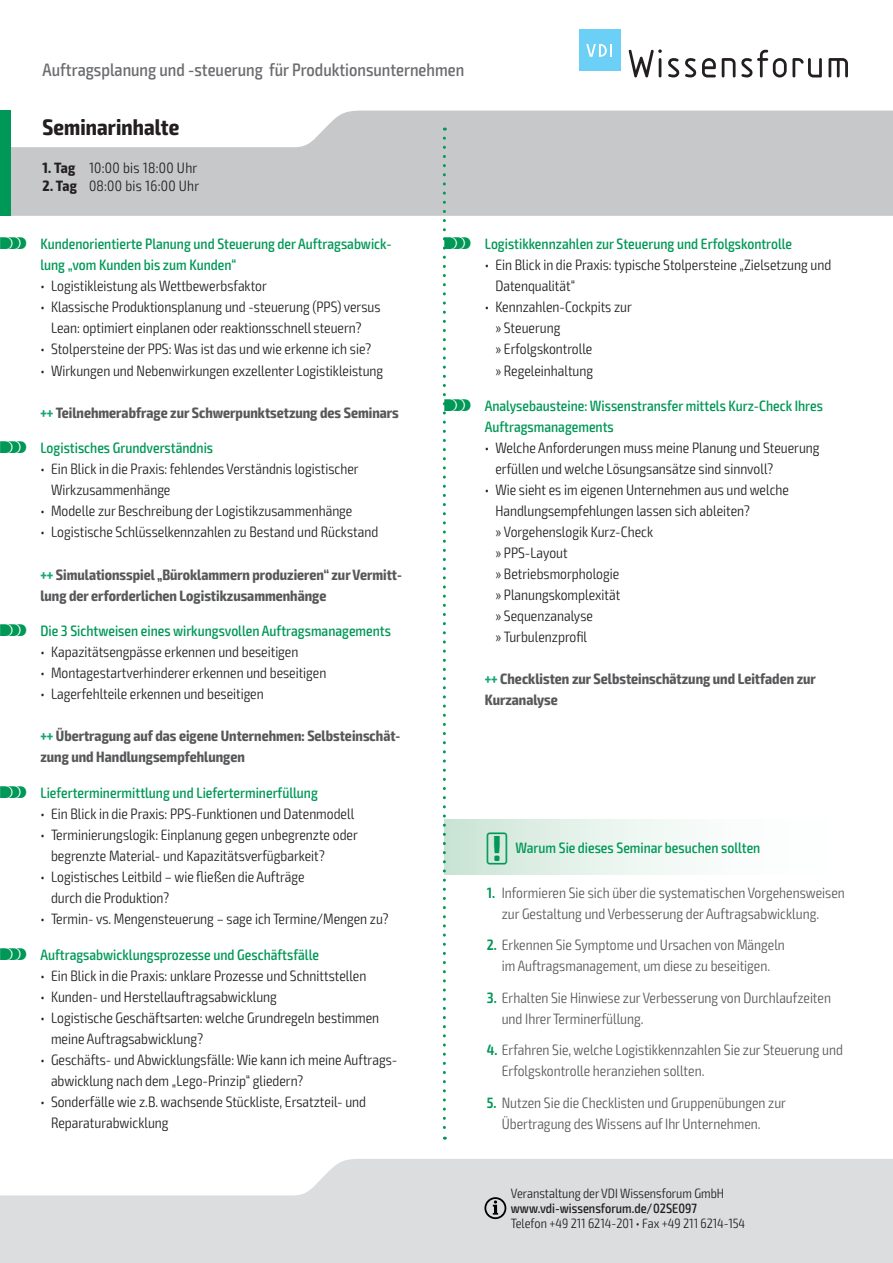
<style>
.page{position:relative;width:893px;height:1263px;background:#fff}
.page>*{position:absolute;margin:0;border:0;box-sizing:border-box;transform-origin:0 0}
.t1{font:700 condensed 22.5px "Exo 2";letter-spacing:.005em;color:#231f20}
.t2{font:500 condensed 18px "Exo 2";color:#6c6d70}
.t3{font:300 condensed 15px/21px "Exo 2";color:#231f20}
.t4{font:300 condensed 15px/21px "Exo 2";color:#57585a}
.t5{font:500 condensed 15px/21px "Exo 2";color:#009856}
.t6{font:700 condensed 15px/21px "Exo 2";color:#57585a}
.t7{font:300 condensed 15px "Exo 2";letter-spacing:.02em;color:#231f20}
.t8{font:300 condensed 13.5px "Exo 2";color:#231f20}
.t9{font:500 condensed 13.5px "Exo 2";color:#231f20}
.s1{font-weight:700}
.s2{font-family:"VDI Iconset S4 A Regular";font-weight:400;font-stretch:normal}
.s3{color:#16a670}
.s4{font-weight:600;color:#009856}
</style>
<div class="page">
<svg style="left:0;top:1159px;width:893px;height:104px;background:#e0e1e3"></svg>
<svg style="left:11px;top:111px;width:882px;height:105px;background:#cdced0"></svg>
<div style="left:0;top:111px;width:11px;height:105px;background:#009856"></div>
<svg style="left:484px;top:1197px;width:22px;height:22px"></svg>
<svg style="left:629px;top:49px;width:33px;height:28px"></svg>
<svg style="left:668px;top:58px;width:11px;height:19px"></svg>
<svg style="left:685px;top:58px;width:11px;height:19px"></svg>
<svg style="left:702px;top:58px;width:14px;height:19px"></svg>
<svg style="left:722px;top:58px;width:13px;height:19px"></svg>
<svg style="left:741px;top:50px;width:81px;height:27px"></svg>
<svg style="left:828px;top:58px;width:20px;height:19px"></svg>
<div style="left:579px;top:30px;width:41px;height:41px;background:#6bcff6"></div>
<svg style="left:586px;top:44px;width:26px;height:13px"></svg>
<div style="left:444px;top:819px;width:406px;height:55px;background:linear-gradient(to right,#d0e7da,#fff)"></div>
<svg style="left:443px;top:138px;width:3px;height:1002px"></svg>
<p class="t2" style="left:43px;top:59px;width:423px">Auftragsplanung und -steuerung für Produktionsunternehmen</p>
<h1 class="t1" style="left:43px;top:113px;width:138px">Seminarinhalte</h1>
<p class="t7" style="left:43px;top:159px;width:156px"><span class="s1">1. Tag</span> 10:00 bis 18:00 Uhr</p>
<p class="t7" style="left:43px;top:177px;width:158px"><span class="s1">2. Tag</span> 08:00 bis 16:00 Uhr</p>
<p class="t5" style="left:40px;top:234px;width:353px;text-indent:-40px"><span class="s2">S</span> Kundenorientierte Planung und Steuerung der Auftragsabwick&shy;lung „vom Kunden bis zum Kunden“</p>
<p class="t3" style="left:40px;top:276px;width:228px">• Logistikleistung als Wettbewerbsfaktor</p>
<p class="t3" style="left:40px;top:297px;width:342px;text-align:center">• Klassische Produktionsplanung und -steuerung (PPS) versus<br>Lean: optimiert einplanen oder reaktionsschnell steuern?</p>
<p class="t3" style="left:40px;top:339px;width:332px">• Stolpersteine der PPS: Was ist das und wie erkenne ich sie?</p>
<p class="t3" style="left:40px;top:360px;width:344px">• Wirkungen und Nebenwirkungen exzellenter Logistikleistung</p>
<p class="t6" style="left:40px;top:402px;width:360px"><span class="s3">+++</span> Teilnehmerabfrage zur Schwerpunktsetzung des Seminars</p>
<p class="t5" style="left:0;top:438px;width:215px"><span class="s2">S</span> Logistisches Grundverständnis</p>
<p class="t3" style="left:51px;top:459px;width:309px;text-indent:-11px">• Ein Blick in die Praxis: fehlendes Verständnis logistischer<br>Wirkzusammenhänge</p>
<p class="t3" style="left:40px;top:501px;width:314px">• Modelle zur Beschreibung der Logistikzusammenhänge</p>
<p class="t3" style="left:40px;top:522px;width:339px">• Logistische Schlüsselkennzahlen zu Bestand und Rückstand</p>
<p class="t6" style="left:40px;top:564px;width:363px"><span class="s3">+++</span> Simulationsspiel „Büroklammern produzieren“ zur Vermitt&shy;lung der erforderlichen Logistikzusammenhänge</p>
<p class="t5" style="left:0;top:621px;width:392px"><span class="s2">S</span> Die 3 Sichtweisen eines wirkungsvollen Auftragsmanagements</p>
<p class="t3" style="left:40px;top:642px;width:260px">• Kapazitätsengpässe erkennen und beseitigen</p>
<p class="t3" style="left:40px;top:663px;width:288px">• Montagestartverhinderer erkennen und beseitigen</p>
<p class="t3" style="left:40px;top:684px;width:225px">• Lagerfehlteile erkennen und beseitigen</p>
<p class="t6" style="left:40px;top:726px;width:362px"><span class="s3">+++</span> Übertragung auf das eigene Unternehmen: Selbsteinschät&shy;zung und Handlungsempfehlungen</p>
<p class="t5" style="left:0;top:783px;width:319px"><span class="s2">S</span> Lieferterminermittlung und Lieferterminerfüllung</p>
<p class="t3" style="left:40px;top:804px;width:315px">• Ein Blick in die Praxis: PPS-Funktionen und Datenmodell</p>
<p class="t3" style="left:51px;top:825px;width:308px;text-indent:-11px">• Terminierungslogik: Einplanung gegen unbegrenzte oder begrenzte Material- und Kapazitätsverfügbarkeit?</p>
<p class="t3" style="left:51px;top:867px;width:255px;text-indent:-11px">• Logistisches Leitbild – wie fließen die Aufträge durch die Produktion?</p>
<p class="t3" style="left:40px;top:909px;width:350px">• Termin- vs. Mengensteuerung – sage ich Termine/Mengen zu?</p>
<p class="t5" style="left:0;top:945px;width:321px"><span class="s2">S</span> Auftragsabwicklungsprozesse und Geschäftsfälle</p>
<p class="t3" style="left:40px;top:966px;width:328px">• Ein Blick in die Praxis: unklare Prozesse und Schnittstellen</p>
<p class="t3" style="left:40px;top:987px;width:238px">• Kunden- und Herstellauftragsabwicklung</p>
<p class="t3" style="left:51px;top:1008px;width:330px;text-indent:-11px">• Logistische Geschäftsarten: welche Grundregeln bestimmen meine Auftragsabwicklung?</p>
<p class="t3" style="left:51px;top:1050px;width:348px;text-indent:-11px">• Geschäfts- und Abwicklungsfälle: Wie kann ich meine Auftrags&shy;abwicklung nach dem „Lego-Prinzip“ gliedern?</p>
<p class="t3" style="left:51px;top:1092px;width:317px;text-indent:-11px">• Sonderfälle wie z.B. wachsende Stückliste, Ersatzteil- und<br>Reparaturabwicklung</p>
<p class="t5" style="left:444px;top:234px;width:349px"><span class="s2">S</span> Logistikkennzahlen zur Steuerung und Erfolgskontrolle</p>
<p class="t3" style="left:495px;top:255px;width:337px;text-indent:-11px">• Ein Blick in die Praxis: typische Stolpersteine „Zielsetzung und<br>Datenqualität“</p>
<p class="t3" style="left:495px;top:297px;width:138px;text-indent:-11px">• Kennzahlen-Cockpits zur » Steuerung<br>» Erfolgskontrolle<br>» Regeleinhaltung</p>
<p class="t5" style="left:485px;top:396px;width:340px;text-indent:-40px"><span class="s2">S</span> Analysebausteine: Wissenstransfer mittels Kurz-Check Ihres<br>Auftragsmanagements</p>
<p class="t3" style="left:495px;top:438px;width:326px;text-indent:-11px">• Welche Anforderungen muss meine Planung und Steuerung erfüllen und welche Lösungsansätze sind sinnvoll?</p>
<p class="t3" style="left:495px;top:480px;width:295px;text-indent:-11px">• Wie sieht es im eigenen Unternehmen aus und welche<br>Handlungsempfehlungen lassen sich ableiten?<br>» Vorgehenslogik Kurz-Check<br>» PPS-Layout<br>» Betriebsmorphologie<br>» Planungskomplexität<br>» Sequenzanalyse<br>» Turbulenzprofil</p>
<p class="t6" style="left:485px;top:669px;width:333px"><span class="s3">+++</span> Checklisten zur Selbsteinschätzung und Leitfaden zur<br>Kurzanalyse</p>
<p class="t5" style="left:487px;top:838px;width:275px"><span class="s2">!</span> Warum Sie dieses Seminar besuchen sollten</p>
<p class="t4" style="left:502px;top:882px;width:345px;text-indent:-15px"><span class="s4">1.</span> Informieren Sie sich über die systematischen Vorgehensweisen zur Gestaltung und Verbesserung der Auftragsabwicklung.</p>
<p class="t4" style="left:487px;top:935px;width:300px;text-align:center"><span class="s4">2.</span> Erkennen Sie Symptome und Ursachen von Mängeln im Auftragsmanagement, um diese zu beseitigen.</p>
<p class="t4" style="left:502px;top:987px;width:331px;text-indent:-15px"><span class="s4">3.</span> Erhalten Sie Hinwiese zur Verbesserung von Durchlaufzeiten und Ihrer Terminerfüllung.</p>
<p class="t4" style="left:502px;top:1040px;width:343px;text-indent:-15px"><span class="s4">4.</span> Erfahren Sie, welche Logistikkennzahlen Sie zur Steuerung und<br>Erfolgskontrolle heranziehen sollten.</p>
<p class="t4" style="left:502px;top:1092px;width:286px;text-indent:-15px"><span class="s4">5.</span> Nutzen Sie die Checklisten und Gruppenübungen zur<br>Übertragung des Wissens auf Ihr Unternehmen.</p>
<p class="t8" style="left:511px;top:1185px;width:215px">Veranstaltung der VDI Wissensforum GmbH</p>
<p class="t9" style="left:511px;top:1200px;width:188px">www.vdi-wissensforum.de/02SE097</p>
<p class="t8" style="left:511px;top:1215px;width:236px">Telefon +49 211 6214-201 • Fax +49 211 6214-154</p>
</div>
